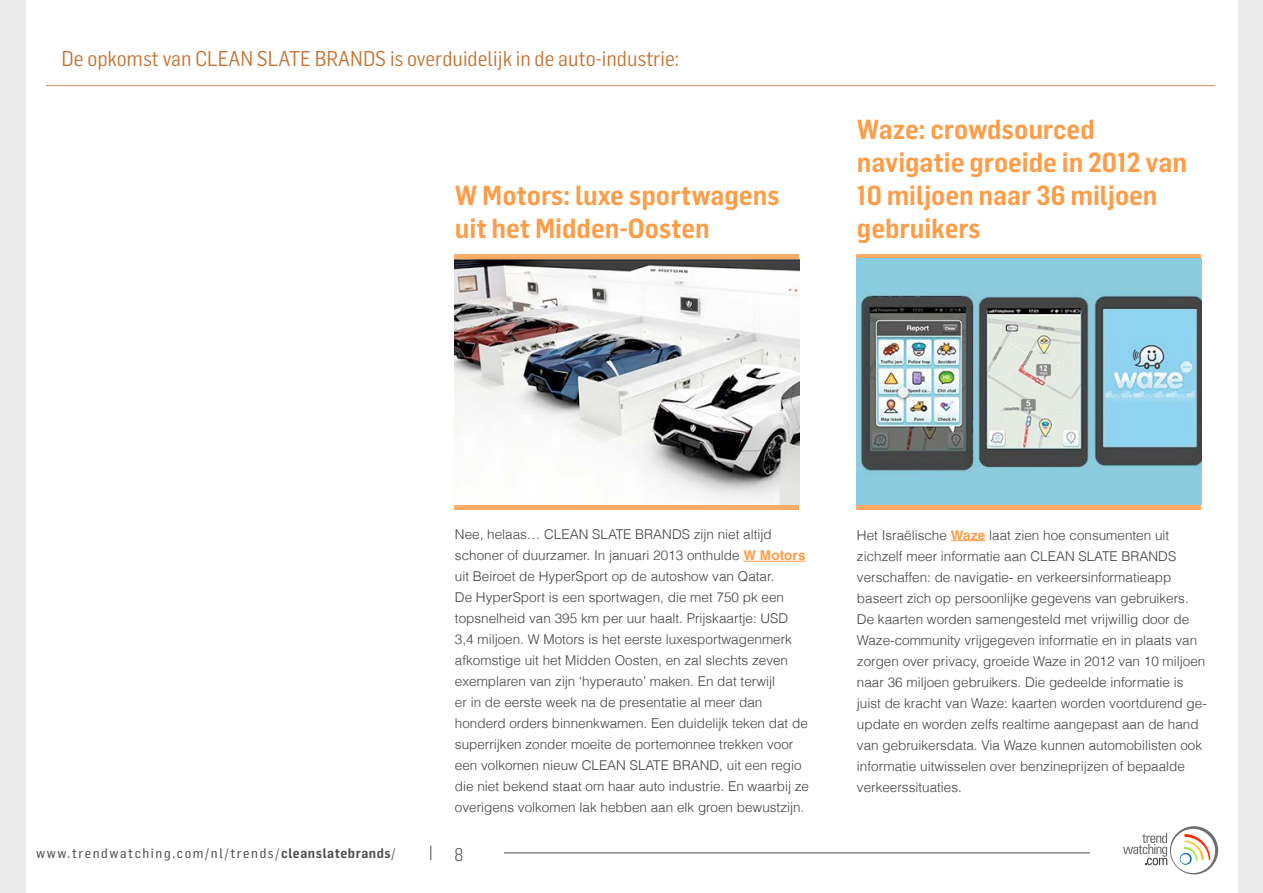
<style>
.page{position:relative;width:1263px;height:893px;background:#ebebec}
.page>*{position:absolute;margin:0;border:0;box-sizing:border-box;transform-origin:0 0}
.t1{font:600 27px/33px "Flama Semicondensed";color:#ff9c47}
.t2{font:21px "Flama Semicondensed";color:#c47333}
.t3{font:300 18px "Flama Semicondensed";color:#4d4d4f}
.t4{font:300 13.5px/21px "Helvetica";color:#414042}
.t5{font:13.5px "Flama Semicondensed Basic";letter-spacing:.12em;color:#4d4d4f}
.s1{font-weight:700;color:#ff9c47}
.s2{font-family:"Flama Semicondensed";font-weight:600}
</style>
<div class="page">
<div style="left:26px;top:0;width:1211px;height:893px;background:#fff"></div>
<svg style="left:1123px;top:826px;width:95px;height:48px"></svg>
<hr style="left:504px;top:852px;width:586px;height:1px;background:#4d4d4f">
<svg style="left:430px;top:845px;width:1px;height:15px"></svg>
<hr style="left:951px;top:540px;width:34px;height:1px;background:#ff9c47">
<div style="left:856px;top:254px;width:345px;height:5px;background:#ffab67"></div>
<div style="left:856px;top:504px;width:345px;height:6px;background:#ffab67"></div>
<div style="left:455px;top:254px;width:344px;height:6px;background:#ffab67"></div>
<hr style="left:743px;top:561px;width:62px;height:1px;background:#ff9c47">
<div style="left:455px;top:504px;width:344px;height:6px;background:#ffab67"></div>
<img style="left:455px;top:259px;width:344px;height:245px">
<img style="left:856px;top:259px;width:345px;height:245px">
<hr style="left:46px;top:85px;width:1169px;height:1px;background:#d3996f">
<h2 class="t2" style="left:62px;top:45px;width:619px">De opkomst van CLEAN SLATE BRANDS is overduidelijk in de auto-industrie:</h2>
<h1 class="t1" style="left:455px;top:178px;width:326px">W Motors: luxe sportwagens uit het Midden-Oosten</h1>
<h1 class="t1" style="left:857px;top:112px;width:331px">Waze: crowdsourced navigatie groeide in 2012 van<br>10 miljoen naar 36 miljoen gebruikers</h1>
<p class="t4" style="left:455px;top:523px;width:356px">Nee, helaas… CLEAN SLATE BRANDS zijn niet altijd schoner of duurzamer. In januari 2013 onthulde <span class="s1">W Motors </span>uit Beiroet de HyperSport op de autoshow van Qatar.<br>De HyperSport is een sportwagen, die met 750 pk een topsnelheid van 395 km per uur haalt. Prijskaartje: USD 3,4 miljoen. W Motors is het eerste luxesportwagenmerk afkomstige uit het Midden Oosten, en zal slechts zeven exemplaren van zijn ‘hyperauto’ maken. En dat terwijl<br>er in de eerste week na de presentatie al meer dan honderd orders binnenkwamen. Een duidelijk teken dat de superrijken zonder moeite de portemonnee trekken voor een volkomen nieuw CLEAN SLATE BRAND, uit een regio die niet bekend staat om haar auto industrie. En waarbij ze overigens volkomen lak hebben aan elk groen bewustzijn.</p>
<p class="t5" style="left:36px;top:845px;width:361px">www.trendwatching.com/nl/trends/<span class="s2">cleanslatebrands</span>/</p>
<h3 class="t3" style="left:455px;top:843px;width:10px">8</h3>
<p class="t4" style="left:857px;top:524px;width:351px">Het Israëlische <span class="s1">Waze</span> laat zien hoe consumenten uit zichzelf meer informatie aan CLEAN SLATE BRANDS verschaffen: de navigatie- en verkeersinformatieapp baseert zich op persoonlijke gegevens van gebruikers.<br>De kaarten worden samengesteld met vrijwillig door de Waze-community vrijgegeven informatie en in plaats van zorgen over privacy, groeide Waze in 2012 van 10 miljoen naar 36 miljoen gebruikers. Die gedeelde informatie is juist de kracht van Waze: kaarten worden voortdurend ge&shy;update en worden zelfs realtime aangepast aan de hand van gebruikersdata. Via Waze kunnen automobilisten ook informatie uitwisselen over benzineprijzen of bepaalde verkeerssituaties.</p>
</div>
